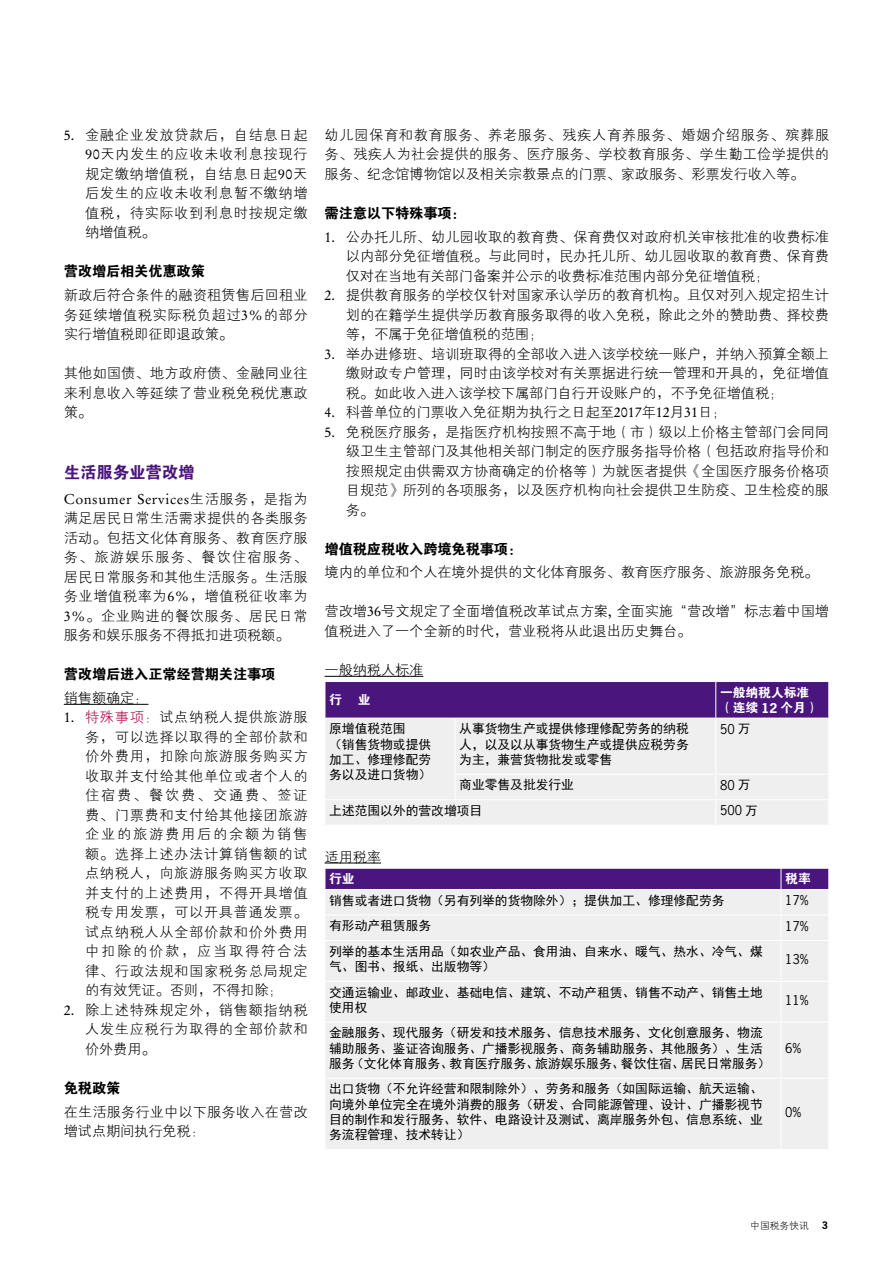
<style>
.page{position:relative;width:893px;height:1263px;background:#fff}
.page>*{position:absolute;margin:0;border:0;box-sizing:border-box;transform-origin:0 0}
.t1{font:16.5px "FZDHTJW GB1 0";letter-spacing:-.01em;color:#4a167d}
.t2{font:14.25px/19.5px "FZXH1 JW GB1 0";letter-spacing:-.005em;color:#000;text-align:justify}
.t3{font:14.25px "FZDHTJW GB1 0";letter-spacing:-.01em;color:#000}
.t4{font:14.25px "Stempel Garamond LT Std";letter-spacing:.035em;color:#000}
.t5{font:12.75px/15.3px "Sim Hei";color:#000}
.t6{font:12.75px "News Gothic Std";color:#000}
.t7{font:12.75px/15.3px "FZDHTJW GB1 0";color:#fff}
.t8{font:9.75px "FZXH1 JW GB1 0";color:#000}
.t9{font:700 9.75px "News Gothic Std";color:#000}
.s1{font-family:"Stempel Garamond LT Std"}
.s2{font-family:"FZXH1 JW GB1 0"}
.s3{color:#a90044}
.s4{font-family:"News Gothic Std";font-weight:700}
.s5{font-family:"Sim Hei"}
</style>
<div class="page">
<hr style="left:64px;top:704px;width:84px;height:1px;background:#000">
<hr style="left:325px;top:676px;width:98px;height:1px;background:#000">
<hr style="left:325px;top:863px;width:56px;height:1px;background:#000">
<div style="left:326px;top:682px;width:502px;height:36px;background:#4a167d"></div>
<div style="left:326px;top:719px;width:502px;height:106px;background:#efefef"></div>
<hr style="left:715px;top:682px;width:1px;height:36px;background:#fff">
<hr style="left:455px;top:718px;width:1px;height:56px;background:#fff">
<hr style="left:715px;top:718px;width:1px;height:56px;background:#fff">
<hr style="left:455px;top:774px;width:261px;height:1px;background:#fff">
<svg style="left:455px;top:775px;width:1px;height:24px"></svg>
<hr style="left:716px;top:774px;width:113px;height:1px;background:#fff">
<hr style="left:325px;top:799px;width:130px;height:1px;background:#fff">
<hr style="left:455px;top:799px;width:261px;height:1px;background:#fff">
<hr style="left:716px;top:799px;width:113px;height:1px;background:#fff">
<svg style="left:715px;top:775px;width:1px;height:50px"></svg>
<div style="left:326px;top:941px;width:502px;height:208px;background:#efefef"></div>
<svg style="left:325px;top:868px;width:504px;height:72px"></svg>
<hr style="left:781px;top:941px;width:1px;height:40px;background:#fff">
<hr style="left:325px;top:981px;width:456px;height:1px;background:#fff">
<hr style="left:781px;top:981px;width:48px;height:1px;background:#fff">
<hr style="left:781px;top:982px;width:1px;height:40px;background:#fff">
<hr style="left:325px;top:1022px;width:456px;height:1px;background:#fff">
<hr style="left:781px;top:1022px;width:48px;height:1px;background:#fff">
<hr style="left:781px;top:1022px;width:1px;height:56px;background:#fff">
<hr style="left:325px;top:1078px;width:456px;height:1px;background:#fff">
<hr style="left:781px;top:1078px;width:48px;height:1px;background:#fff">
<hr style="left:781px;top:1078px;width:1px;height:71px;background:#fff">
<p class="t2" style="left:85px;top:126px;width:224px;text-indent:-21px"><span class="s1">5.</span> 金融企业发放贷款后，自结息日起<span class="s1">90</span>天内发生的应收未收利息按现行规定缴纳增值税，自结息日起<span class="s1">90</span>天后发生的应收未收利息暂不缴纳增值税，待实际收到利息时按规定缴纳增值税。</p>
<p class="t3" style="left:64px;top:264px;width:143px">营改增后相关优惠政策</p>
<p class="t2" style="left:64px;top:286px;width:245px">新政后符合条件的融资租赁售后回租业务延续增值税实际税负超过<span class="s1">3%</span>的部分实行增值税即征即退政策。</p>
<p class="t2" style="left:64px;top:364px;width:245px">其他如国债、地方政府债、金融同业往来利息收入等延续了营业税免税优惠政策。</p>
<p class="t1" style="left:64px;top:463px;width:132px">生活服务业营改增</p>
<p class="t4" style="left:64px;top:490px;width:245px">Consumer Services<span class="s2">生活服务，是指为</span></p>
<p class="t2" style="left:64px;top:509px;width:245px">满足居民日常生活需求提供的各类服务活动。包括文化体育服务、教育医疗服务、旅游娱乐服务、餐饮住宿服务、居民日常服务和其他生活服务。生活服务业增值税率为<span class="s1">6%</span>，增值税征收率为<span class="s1">3%</span>。企业购进的餐饮服务、居民日常服务和娱乐服务不得抵扣进项税额。</p>
<p class="t3" style="left:64px;top:666px;width:213px">营改增后进入正常经营期关注事项</p>
<p class="t2" style="left:64px;top:689px;width:86px">销售额确定：</p>
<p class="t2" style="left:85px;top:708px;width:224px;text-indent:-21px"><span class="s1">1.</span> <span class="s3">特殊事项：</span>试点纳税人提供旅游服务，可以选择以取得的全部价款和价外费用，扣除向旅游服务购买方收取并支付给其他单位或者个人的住宿费、餐饮费、交通费、签证费、门票费和支付给其他接团旅游企业的旅游费用后的余额为销售额。选择上述办法计算销售额的试点纳税人，向旅游服务购买方收取并支付的上述费用，不得开具增值税专用发票，可以开具普通发票。试点纳税人从全部价款和价外费用中扣除的价款，应当取得符合法律、行政法规和国家税务总局规定的有效凭证。否则，不得扣除；</p>
<p class="t2" style="left:85px;top:1000px;width:224px;text-indent:-21px"><span class="s1">2.</span> 除上述特殊规定外，销售额指纳税人发生应税行为取得的全部价款和价外费用。</p>
<p class="t3" style="left:64px;top:1080px;width:58px">免税政策</p>
<p class="t2" style="left:64px;top:1102px;width:245px">在生活服务行业中以下服务收入在营改增试点期间执行免税：</p>
<p class="t2" style="left:325px;top:126px;width:506px">幼儿园保育和教育服务、养老服务、残疾人育养服务、婚姻介绍服务、殡葬服务、残疾人为社会提供的服务、医疗服务、学校教育服务、学生勤工俭学提供的服务、纪念馆博物馆以及相关宗教景点的门票、家政服务、彩票发行收入等。</p>
<p class="t3" style="left:325px;top:205px;width:143px">需注意以下特殊事项：</p>
<p class="t2" style="left:346px;top:227px;width:485px;text-indent:-21px"><span class="s1">1.</span> 公办托儿所、幼儿园收取的教育费、保育费仅对政府机关审核批准的收费标准以内部分免征增值税。与此同时，民办托儿所、幼儿园收取的教育费、保育费仅对在当地有关部门备案并公示的收费标准范围内部分免征增值税；</p>
<p class="t2" style="left:346px;top:286px;width:485px;text-indent:-21px"><span class="s1">2.</span> 提供教育服务的学校仅针对国家承认学历的教育机构。且仅对列入规定招生计划的在籍学生提供学历教育服务取得的收入免税，除此之外的赞助费、择校费等，不属于免征增值税的范围；</p>
<p class="t2" style="left:346px;top:344px;width:485px;text-indent:-21px"><span class="s1">3.</span> 举办进修班、培训班取得的全部收入进入该学校统一账户，并纳入预算全额上缴财政专户管理，同时由该学校对有关票据进行统一管理和开具的，免征增值税。如此收入进入该学校下属部门自行开设账户的，不予免征增值税；</p>
<p class="t2" style="left:325px;top:403px;width:403px"><span class="s1">4.</span> 科普单位的门票收入免征期为执行之日起至<span class="s1">2017</span>年<span class="s1">12</span>月<span class="s1">31</span>日；</p>
<p class="t2" style="left:346px;top:422px;width:485px;text-indent:-21px"><span class="s1">5.</span> 免税医疗服务，是指医疗机构按照不高于地（市）级以上价格主管部门会同同级卫生主管部门及其他相关部门制定的医疗服务指导价格（包括政府指导价和按照规定由供需双方协商确定的价格等）为就医者提供《全国医疗服务价格项目规范》所列的各项服务，以及医疗机构向社会提供卫生防疫、卫生检疫的服务。</p>
<p class="t3" style="left:325px;top:541px;width:199px">增值税应税收入跨境免税事项：</p>
<p class="t2" style="left:325px;top:563px;width:495px">境内的单位和个人在境外提供的文化体育服务、教育医疗服务、旅游服务免税。</p>
<p class="t2" style="left:325px;top:602px;width:506px">营改增<span class="s1">36</span>号文规定了全面增值税改革试点方案<span class="s1">,</span> 全面实施“营改增”标志着中国增值税进入了一个全新的时代，营业税将从此退出历史舞台。</p>
<p class="t2" style="left:325px;top:660px;width:100px">一般纳税人标准</p>
<p class="t7" style="left:329px;top:693px;width:43px">行 业</p>
<p class="t7" style="left:720px;top:685px;width:100px">一般纳税人标准（连续 <span class="s4">12</span> 个月）</p>
<p class="t5" style="left:329px;top:721px;width:103px">原增值税范围<br>（销售货物或提供加工、修理修配劳务以及进口货物）</p>
<p class="t5" style="left:459px;top:721px;width:231px;text-align:justify">从事货物生产或提供修理修配劳务的纳税人，以及以从事货物生产或提供应税劳务为主，兼营货物批发或零售</p>
<p class="t6" style="left:720px;top:721px;width:32px">50 <span class="s5">万</span></p>
<p class="t5" style="left:459px;top:777px;width:116px">商业零售及批发行业</p>
<p class="t6" style="left:720px;top:777px;width:32px">80 <span class="s5">万</span></p>
<p class="t5" style="left:329px;top:803px;width:154px">上述范围以外的营改增项目</p>
<p class="t6" style="left:720px;top:802px;width:39px">500 <span class="s5">万</span></p>
<p class="t2" style="left:325px;top:847px;width:58px">适用税率</p>
<p class="t7" style="left:329px;top:872px;width:27px">行业</p>
<p class="t7" style="left:785px;top:872px;width:27px">税率</p>
<p class="t5" style="left:329px;top:892px;width:397px">销售或者进口货物（另有列举的货物除外）；提供加工、修理修配劳务</p>
<p class="t6" style="left:785px;top:892px;width:25px">17%</p>
<p class="t5" style="left:329px;top:918px;width:103px">有形动产租赁服务</p>
<p class="t6" style="left:785px;top:917px;width:25px">17%</p>
<p class="t5" style="left:329px;top:943px;width:435px">列举的基本生活用品（如农业产品、食用油、自来水、暖气、热水、冷气、煤气、图书、报纸、出版物等）</p>
<p class="t6" style="left:785px;top:951px;width:25px">13%</p>
<p class="t5" style="left:329px;top:984px;width:435px">交通运输业、邮政业、基础电信、建筑、不动产租赁、销售不动产、销售土地使用权</p>
<p class="t6" style="left:785px;top:991px;width:25px">11%</p>
<p class="t5" style="left:329px;top:1025px;width:443px">金融服务、现代服务（研发和技术服务、信息技术服务、文化创意服务、物流辅助服务、鉴证咨询服务、广播影视服务、商务辅助服务、其他服务）、生活服务（文化体育服务、教育医疗服务、旅游娱乐服务、餐饮住宿、居民日常服务）</p>
<p class="t6" style="left:785px;top:1040px;width:18px">6%</p>
<p class="t5" style="left:329px;top:1081px;width:435px;text-align:justify">出口货物（不允许经营和限制除外）、劳务和服务（如国际运输、航天运输、向境外单位完全在境外消费的服务（研发、合同能源管理、设计、广播影视节目的制作和发行服务、软件、电路设计及测试、离岸服务外包、信息系统、业务流程管理、技术转让）</p>
<p class="t6" style="left:785px;top:1104px;width:18px">0%</p>
<p class="t8" style="left:750px;top:1220px;width:60px">中国税务快讯</p>
<p class="t9" style="left:822px;top:1218px;width:8px">3</p>
</div>
